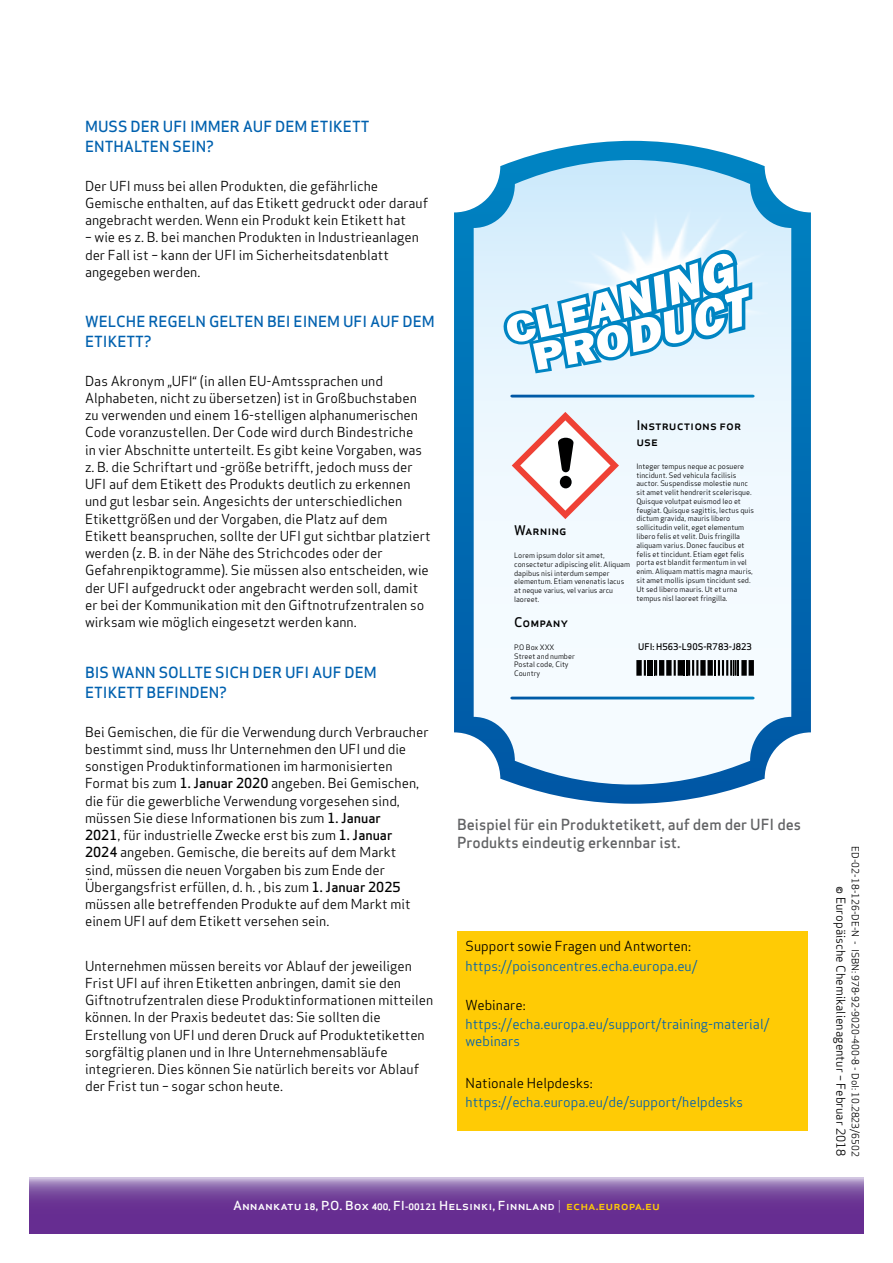
<style>
.page{position:relative;width:893px;height:1263px;background:#fff}
.page>*{position:absolute;margin:0;border:0;box-sizing:border-box;transform-origin:0 0}
.t1{font:500 15px/19.5px "Apex Sans";color:#0061af}
.t2{font:500 15px/18px "Apex Sans";color:#616264}
.t3{font:13.5px/17.2px "Apex Sans";color:#000}
.t4{font:13.5px/17.2px "Apex Sans";color:#0061af}
.t5{font:500 13.05px/15.6px "Apex Sans";color:#000}
.t6{font:500 12.15px "Apex Sans";color:#fff;scale:1.08 1}
.t7{font:12px "Apex Sans";color:#000}
.t8{font:9.75px "Apex Sans";color:#000}
.t9{font:500 9px "Apex Sans";color:#000}
.t10{font:7.35px/8.9px "Apex Sans";color:#000}
.s1{font-weight:500}
.s2{font-weight:700;font-size:8.7px}
.s3{font-weight:700;font-size:8.25px}
.s4{font-weight:300}
.s5{color:#ffcb05}
</style>
<div class="page">
<svg style="left:30px;top:1178px;width:833px;height:55px;background:#76469d"></svg>
<div style="left:457px;top:932px;width:351px;height:199px;background:#ffcb05"></div>
<svg style="left:454px;top:141px;width:357px;height:663px"></svg>
<svg style="left:474px;top:160px;width:317px;height:631px"></svg>
<svg style="left:512px;top:412px;width:107px;height:107px"></svg>
<div style="left:560px;top:476px;width:12px;height:12px;background:#000;border-radius:50%"></div>
<div style="left:741px;top:660px;width:6px;height:16px;background:#000"></div>
<svg style="left:748px;top:660px;width:6px;height:16px"></svg>
<svg style="left:636px;top:660px;width:104px;height:16px"></svg>
<hr style="left:512px;top:395px;width:241px;height:2px;background:#fff">
<hr style="left:512px;top:697px;width:241px;height:2px;background:#fff">
<img style="left:551px;top:207px;width:216px;height:166px">
<svg style="left:503px;top:250px;width:249px;height:123px"></svg>
<p class="t1" style="left:85px;top:115px;width:286px">MUSS DER UFI IMMER AUF DEM ETIKETT<br>ENTHALTEN SEIN?</p>
<p class="t3" style="left:85px;top:176px;width:345px">Der UFI muss bei allen Produkten, die gefährliche<br>Gemische enthalten, auf das Etikett gedruckt oder darauf angebracht werden. Wenn ein Produkt kein Etikett hat</p>
<p class="t3" style="left:85px;top:227px;width:335px">– wie es z. B. bei manchen Produkten in Industrieanlagen der Fall ist – kann der UFI im Sicherheitsdatenblatt angegeben werden.</p>
<p class="t1" style="left:85px;top:310px;width:351px">WELCHE REGELN GELTEN BEI EINEM UFI AUF DEM<br>ETIKETT?</p>
<p class="t3" style="left:85px;top:371px;width:347px">Das Akronym „UFI“ (in allen EU-Amtssprachen und Alphabeten, nicht zu übersetzen) ist in Großbuchstaben zu verwenden und einem 16-stelligen alphanumerischen Code voranzustellen. Der Code wird durch Bindestriche<br>in vier Abschnitte unterteilt. Es gibt keine Vorgaben, was z. B. die Schriftart und ‑größe betrifft, jedoch muss der UFI auf dem Etikett des Produkts deutlich zu erkennen und gut lesbar sein. Angesichts der unterschiedlichen Etikettgrößen und der Vorgaben, die Platz auf dem Etikett beanspruchen, sollte der UFI gut sichtbar platziert werden (z. B. in der Nähe des Strichcodes oder der Gefahrenpiktogramme). Sie müssen also entscheiden, wie der UFI aufgedruckt oder angebracht werden soll, damit er bei der Kommunikation mit den Giftnotrufzentralen so wirksam wie möglich eingesetzt werden kann.</p>
<p class="t1" style="left:85px;top:661px;width:293px">BIS WANN SOLLTE SICH DER UFI AUF DEM<br>ETIKETT BEFINDEN?</p>
<p class="t3" style="left:85px;top:722px;width:345px">Bei Gemischen, die für die Verwendung durch Verbraucher bestimmt sind, muss Ihr Unternehmen den UFI und die sonstigen Produktinformationen im harmonisierten Format bis zum <span class="s1">1. Januar 2020</span> angeben. Bei Gemischen, die für die gewerbliche Verwendung vorgesehen sind, müssen Sie diese Informationen bis zum <span class="s1">1. Januar<br>2021</span>, für industrielle Zwecke erst bis zum <span class="s1">1. Januar<br>2024</span> angeben. Gemische, die bereits auf dem Markt<br>sind, müssen die neuen Vorgaben bis zum Ende der Übergangsfrist erfüllen, d. h. , bis zum <span class="s1">1. Januar 2025 </span>müssen alle betreffenden Produkte auf dem Markt mit einem UFI auf dem Etikett versehen sein.</p>
<p class="t3" style="left:85px;top:956px;width:350px">Unternehmen müssen bereits vor Ablauf der jeweiligen Frist UFI auf ihren Etiketten anbringen, damit sie den Giftnotrufzentralen diese Produktinformationen mitteilen können. In der Praxis bedeutet das: Sie sollten die Erstellung von UFI und deren Druck auf Produktetiketten sorgfältig planen und in Ihre Unternehmensabläufe integrieren. Dies können Sie natürlich bereits vor Ablauf der Frist tun – sogar schon heute.</p>
<p class="t5" style="left:636px;top:416px;width:106px">Instructions for use</p>
<p class="t10" style="left:636px;top:461px;width:119px">Integer tempus neque ac posuere tincidunt. Sed vehicula facilisis auctor. Suspendisse molestie nunc sit amet velit hendrerit scelerisque.<br>Quisque volutpat euismod leo et feugiat. Quisque sagittis, lectus quis dictum gravida, mauris libero sollicitudin velit, eget elementum libero felis et velit. Duis fringilla aliquam varius. Donec faucibus et felis et tincidunt. Etiam eget felis porta est blandit fermentum in vel enim. Aliquam mattis magna mauris, sit amet mollis ipsum tincidunt sed.<br>Ut sed libero mauris. Ut et urna tempus nisl laoreet fringilla.</p>
<p class="t5" style="left:514px;top:521px;width:54px">Warning</p>
<p class="t10" style="left:514px;top:550px;width:117px">Lorem ipsum dolor sit amet, consectetur adipiscing elit. Aliquam dapibus nisi interdum semper elementum. Etiam venenatis lacus at neque varius, vel varius arcu laoreet.</p>
<p class="t5" style="left:514px;top:613px;width:56px">Company</p>
<p class="t10" style="left:514px;top:642px;width:62px">P.O Box XXX<br>Street and number<br>Postal code, City<br>Country</p>
<p class="t9" style="left:638px;top:638px;width:115px">UFI: H563-L90S-R783-J823</p>
<p class="t2" style="left:457px;top:814px;width:346px">Beispiel für ein Produktetikett, auf dem der UFI des<br>Produkts eindeutig erkennbar ist.</p>
<p class="t3" style="left:466px;top:936px;width:227px">Support sowie Fragen und Antworten:</p>
<p class="t4" style="left:466px;top:956px;width:233px">https://poisoncentres.echa.europa.eu/</p>
<p class="t3" style="left:466px;top:995px;width:62px">Webinare:</p>
<p class="t4" style="left:466px;top:1014px;width:305px">https://echa.europa.eu/support/training-material/ webinars</p>
<p class="t3" style="left:466px;top:1073px;width:129px">Nationale Helpdesks:</p>
<p class="t4" style="left:466px;top:1092px;width:279px">https://echa.europa.eu/de/support/helpdesks</p>
<p class="t6" style="left:233px;top:1195px;width:397px">Annankatu <span class="s2">18</span>, P.O. Box <span class="s2">400,</span> FI<span class="s3">-</span><span class="s2">00121</span> Helsinki, Finnland <span class="s4">|</span> <span class="s5">echa.europa.eu</span></p>
<p class="t8" style="left:863px;top:846px;width:312px;rotate:90deg">ED-02-18-126-DE-N - ISBN: 978-92-9020-400-8 - DoI: 10.2823/6502</p>
<p class="t7" style="left:851px;top:886px;width:272px;rotate:90deg">© Europäische Chemikalienagentur – Februar 2018</p>
</div>
